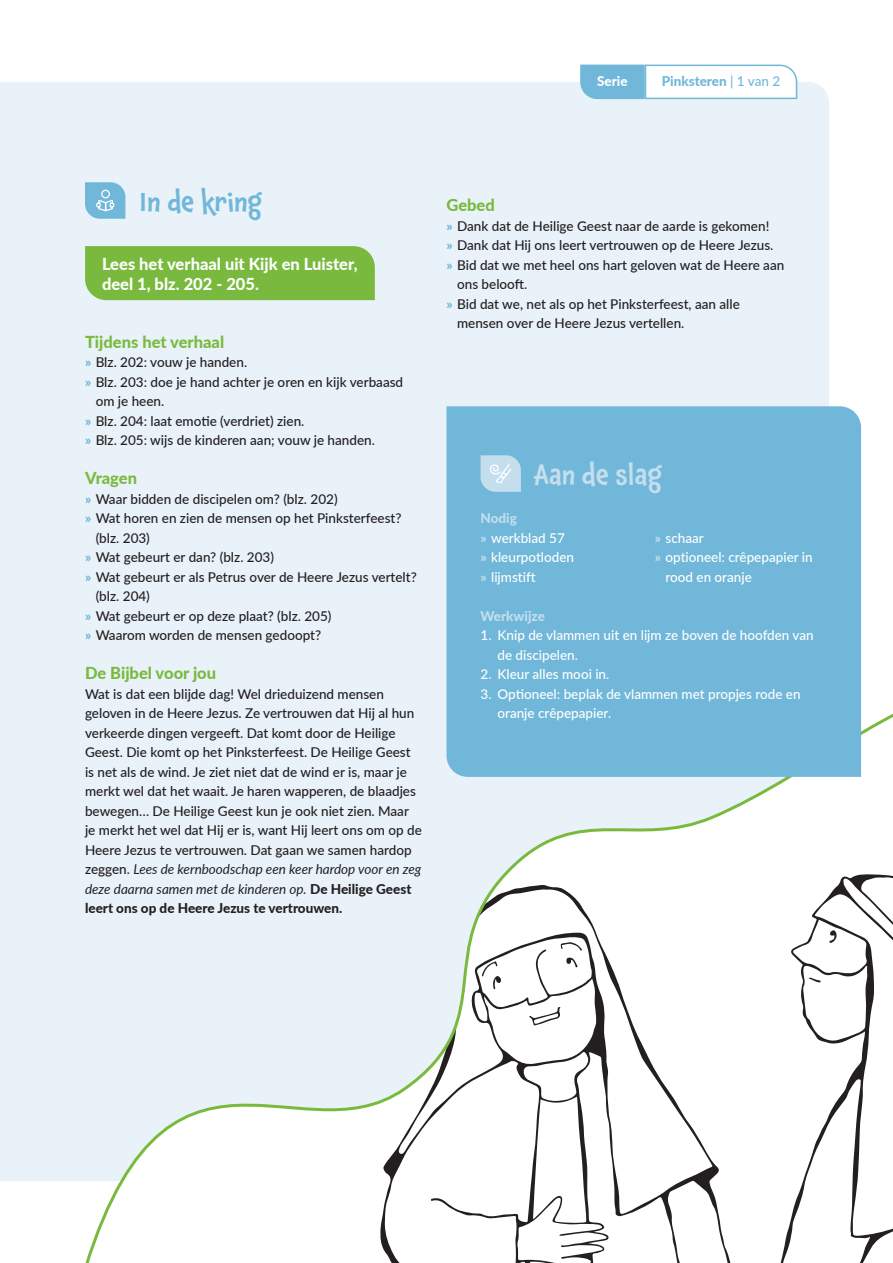
<style>
.page{position:relative;width:893px;height:1263px;background:#fff}
.page>*{position:absolute;margin:0;border:0;box-sizing:border-box;transform-origin:0 0}
.t1{font:500 26.25px "Chaloops";color:#70b7d9}
.t2{font:500 26.25px "Chaloops";color:#c4deee}
.t3{font:800 16.5px/19.5px "Lato";color:#fff}
.t4{font:800 16.5px "Lato";color:#79ba3e}
.t5{font:500 13.5px/19.5px "Lato";color:#231f20}
.t6{font:500 13.5px/19.5px "Lato";color:#fff}
.t7{font:800 13.5px "Lato";color:#70b7d9}
.t8{font:800 13.5px "Lato";color:#c4deee}
.t9{font:800 13.5px "Lato";color:#fff}
.s1{font-weight:500}
.s2{font-weight:800;color:#70b7d9}
.s3{font-weight:400;font-style:italic}
.s4{font-weight:800}
.s5{font-weight:800;color:#c4deee}
</style>
<div class="page">
<div style="left:0;top:82px;width:829px;height:1099px;background:#e8f2f8"></div>
<svg style="left:20px;top:671px;width:873px;height:592px"></svg>
<svg style="left:85px;top:182px;width:40px;height:37px"></svg>
<div style="left:85px;top:246px;width:290px;height:54px;background:#79ba3e"></div>
<svg style="left:580px;top:64px;width:218px;height:36px"></svg>
<div style="left:446px;top:406px;width:415px;height:371px;background:#70b7d9"></div>
<svg style="left:480px;top:455px;width:41px;height:37px;background:#c0dced"></svg>
<p class="t9" style="left:597px;top:71px;width:32px">Serie</p>
<p class="t7" style="left:662px;top:71px;width:120px">Pinksteren <span class="s1">| 1 van 2</span></p>
<h1 class="t1" style="left:139px;top:182px;width:125px">In de kring</h1>
<p class="t3" style="left:102px;top:254px;width:257px">Lees het verhaal uit Kijk en Luister, deel 1, blz. 202 - 205.</p>
<p class="t4" style="left:85px;top:330px;width:141px">Tijdens het verhaal</p>
<p class="t5" style="left:85px;top:352px;width:164px"><span class="s2">»</span> Blz. 202: vouw je handen.</p>
<p class="t5" style="left:85px;top:372px;width:320px"><span class="s2">»</span> Blz. 203: doe je hand achter je oren en kijk verbaasd</p>
<p class="t5" style="left:96px;top:391px;width:70px">om je heen.</p>
<p class="t5" style="left:85px;top:411px;width:221px"><span class="s2">»</span> Blz. 204: laat emotie (verdriet) zien.</p>
<p class="t5" style="left:85px;top:430px;width:291px"><span class="s2">»</span> Blz. 205: wijs de kinderen aan; vouw je handen.</p>
<p class="t4" style="left:85px;top:466px;width:54px">Vragen</p>
<p class="t5" style="left:85px;top:489px;width:254px"><span class="s2">»</span> Waar bidden de discipelen om? (blz. 202)</p>
<p class="t5" style="left:85px;top:508px;width:318px"><span class="s2">»</span> Wat horen en zien de mensen op het Pinksterfeest?</p>
<p class="t5" style="left:96px;top:528px;width:56px">(blz. 203)</p>
<p class="t5" style="left:85px;top:547px;width:190px"><span class="s2">»</span> Wat gebeurt er dan? (blz. 203)</p>
<p class="t5" style="left:85px;top:567px;width:333px"><span class="s2">»</span> Wat gebeurt er als Petrus over de Heere Jezus vertelt?</p>
<p class="t5" style="left:96px;top:586px;width:56px">(blz. 204)</p>
<p class="t5" style="left:85px;top:606px;width:248px"><span class="s2">»</span> Wat gebeurt er op deze plaat? (blz. 205)</p>
<p class="t5" style="left:85px;top:625px;width:238px"><span class="s2">»</span> Waarom worden de mensen gedoopt?</p>
<p class="t4" style="left:85px;top:661px;width:133px">De Bijbel voor jou</p>
<p class="t5" style="left:85px;top:684px;width:338px">Wat is dat een blijde dag! Wel drieduizend mensen geloven in de Heere Jezus. Ze vertrouwen dat Hij al hun verkeerde dingen vergeeft. Dat komt door de Heilige Geest. Die komt op het Pinksterfeest. De Heilige Geest is net als de wind. Je ziet niet dat de wind er is, maar je merkt wel dat het waait. Je haren wapperen, de blaadjes bewegen… De Heilige Geest kun je ook niet zien. Maar je merkt het wel dat Hij er is, want Hij leert ons om op de Heere Jezus te vertrouwen. Dat gaan we samen hardop zeggen. <span class="s3">Lees de kernboodschap een keer hardop voor en zeg deze daarna samen met de kinderen op.</span> <span class="s4">De Heilige Geest leert ons op de Heere Jezus te vertrouwen.</span></p>
<p class="t4" style="left:446px;top:193px;width:50px">Gebed</p>
<p class="t5" style="left:446px;top:216px;width:324px"><span class="s2">»</span> Dank dat de Heilige Geest naar de aarde is gekomen!</p>
<p class="t5" style="left:446px;top:235px;width:328px"><span class="s2">»</span> Dank dat Hij ons leert vertrouwen op de Heere Jezus.</p>
<p class="t5" style="left:446px;top:255px;width:339px"><span class="s2">»</span> Bid dat we met heel ons hart geloven wat de Heere aan</p>
<p class="t5" style="left:457px;top:274px;width:72px">ons belooft.</p>
<p class="t5" style="left:446px;top:294px;width:295px"><span class="s2">»</span> Bid dat we, net als op het Pinksterfeest, aan alle</p>
<p class="t5" style="left:457px;top:313px;width:229px">mensen over de Heere Jezus vertellen.</p>
<h1 class="t2" style="left:534px;top:455px;width:129px">Aan de slag</h1>
<p class="t6" style="left:480px;top:508px;width:95px"><span class="s5">Nodig<br>»</span> werkblad 57 <span class="s5">»</span> kleurpotloden <span class="s5">»</span> lijmstift</p>
<p class="t6" style="left:655px;top:528px;width:50px"><span class="s5">»</span> schaar</p>
<p class="t6" style="left:655px;top:547px;width:159px"><span class="s5">»</span> optioneel: crêpepapier in</p>
<p class="t6" style="left:665px;top:567px;width:88px">rood en oranje</p>
<p class="t8" style="left:480px;top:606px;width:66px">Werkwijze</p>
<p class="t6" style="left:497px;top:625px;width:318px;text-indent:-17px">1. Knip de vlammen uit en lijm ze boven de hoofden van de discipelen.</p>
<p class="t6" style="left:480px;top:664px;width:130px">2. Kleur alles mooi in.</p>
<p class="t6" style="left:497px;top:683px;width:305px;text-indent:-17px">3. Optioneel: beplak de vlammen met propjes rode en oranje crêpepapier.</p>
</div>
